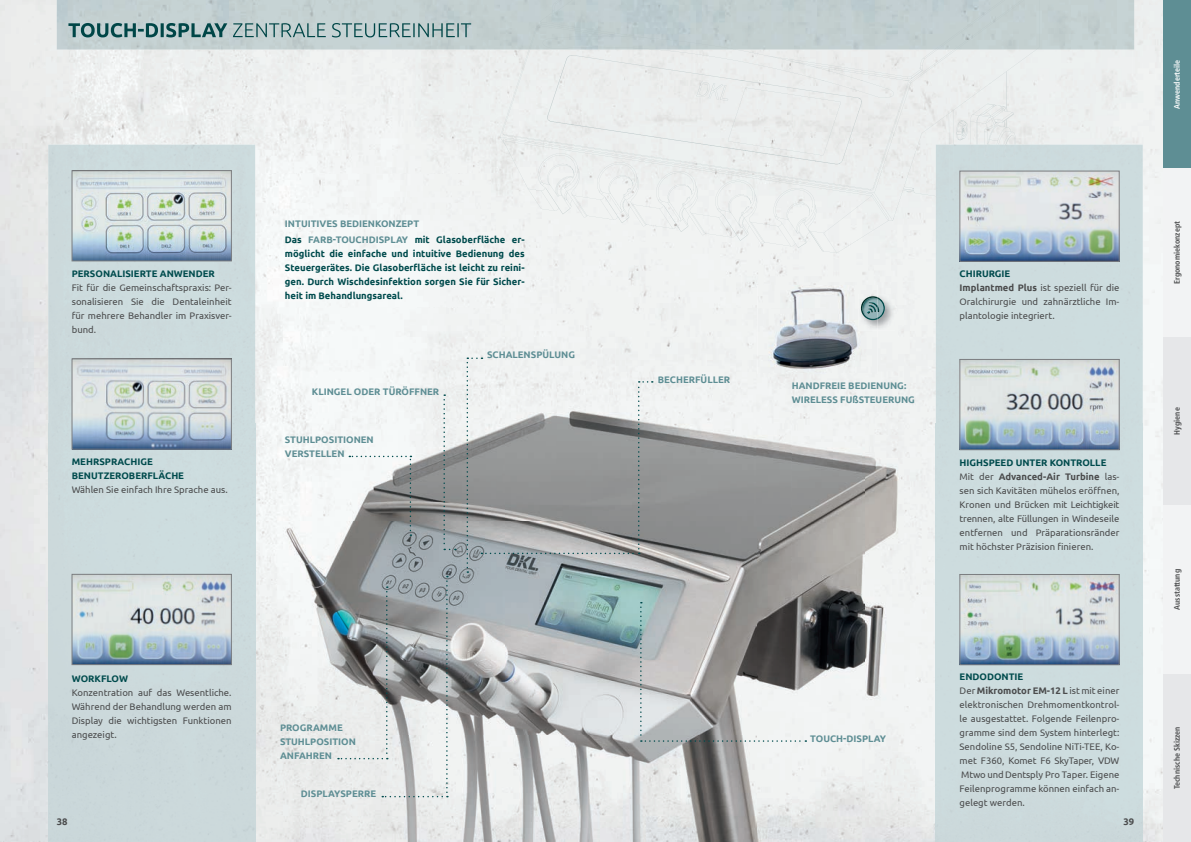
<style>
.page{position:relative;width:1191px;height:842px;background:#fff}
.page>*{position:absolute;margin:0;border:0;box-sizing:border-box;transform-origin:0 0}
.t1{font:9.5px/14px "Ubuntu";color:#4b4c4d}
.t2{font:700 9.5px/14px "Ubuntu";color:#5e8e94}
.t3{font:700 9.5px/14px "Ubuntu";color:#004b4d}
.t4{font:700 9.5px "Ubuntu";color:#4b4c4d}
.t5{font:700 condensed 8px "Frutiger";color:#4b4c4d}
.t6{font:700 condensed 8px "Frutiger";color:#fff}
.s1{color:#004b4d}
.s2{font-weight:700;color:#004b4d}
.s3{font-weight:700}
</style>
<div class="page">
<img style="left:1121px;top:0;width:41px;height:842px">
<div style="left:70px;top:50px;width:420px;height:125px;background:#eef0f0"></div>
<div style="left:490px;top:50px;width:246px;height:259px;background:#f1f3f2"></div>
<div style="left:255px;top:175px;width:235px;height:134px;background:#f4f6f6"></div>
<img style="left:500px;top:50px;width:35px;height:151px">
<div style="left:954px;top:50px;width:82px;height:34px;background:#ecefef"></div>
<img style="left:899px;top:145px;width:36px;height:7px">
<img style="left:535px;top:143px;width:72px;height:76px">
<div style="left:857px;top:174px;width:36px;height:66px;background:#edf0f0"></div>
<img style="left:607px;top:172px;width:250px;height:65px">
<img style="left:893px;top:151px;width:23px;height:68px">
<img style="left:899px;top:62px;width:109px;height:83px">
<img style="left:956px;top:104px;width:57px;height:36px">
<div style="left:502px;top:50px;width:70px;height:93px;background:#ecefee"></div>
<img style="left:571px;top:50px;width:383px;height:31px">
<img style="left:737px;top:80px;width:175px;height:32px">
<img style="left:571px;top:124px;width:140px;height:81px">
<img style="left:710px;top:155px;width:35px;height:17px">
<div style="left:815px;top:111px;width:84px;height:63px;background:#ebedec"></div>
<img style="left:549px;top:142px;width:23px;height:4px">
<img style="left:745px;top:155px;width:70px;height:27px">
<img style="left:815px;top:173px;width:64px;height:17px">
<img style="left:615px;top:204px;width:91px;height:31px">
<img style="left:696px;top:82px;width:145px;height:73px">
<img style="left:255px;top:309px;width:537px;height:533px">
<img style="left:864px;top:309px;width:71px;height:533px">
<img style="left:792px;top:374px;width:72px;height:468px">
<div style="left:48px;top:145px;width:207px;height:697px;background:#ccdadc"></div>
<div style="left:935px;top:145px;width:207px;height:697px;background:#cddcde"></div>
<img style="left:977px;top:145px;width:38px;height:26px">
<img style="left:757px;top:285px;width:120px;height:89px">
<img style="left:961px;top:173px;width:156px;height:87px">
<div style="left:959px;top:171px;width:160px;height:91px;border:1px solid #7c7e81"></div>
<img style="left:74px;top:172px;width:156px;height:87px">
<div style="left:72px;top:170px;width:160px;height:91px;border:1px solid #7c7e81"></div>
<img style="left:74px;top:576px;width:156px;height:87px">
<div style="left:72px;top:574px;width:160px;height:91px;border:1px solid #7c7e81"></div>
<img style="left:74px;top:361px;width:156px;height:86px">
<div style="left:72px;top:359px;width:160px;height:90px;border:1px solid #7c7e81"></div>
<img style="left:961px;top:361px;width:156px;height:87px">
<div style="left:959px;top:359px;width:160px;height:91px;border:1px solid #7c7e81"></div>
<img style="left:961px;top:576px;width:156px;height:87px">
<div style="left:959px;top:574px;width:160px;height:91px;border:1px solid #7c7e81"></div>
<img style="left:858px;top:294px;width:37px;height:36px">
<img style="left:861px;top:296px;width:16px;height:24px">
<svg style="left:867px;top:297px;width:18px;height:22px"></svg>
<div style="left:1162px;top:337px;width:29px;height:168px;background:#e6e7e9"></div>
<div style="left:1162px;top:168px;width:29px;height:169px;background:#f2f3f4"></div>
<div style="left:1162px;top:505px;width:29px;height:169px;background:#f2f3f4"></div>
<div style="left:1162px;top:674px;width:29px;height:168px;background:#e6e7e9"></div>
<div style="left:1162px;top:0;width:29px;height:168px;background:#5e8e94"></div>
<div style="left:57px;top:0;width:1077px;height:50px;background:#c4d0d0"></div>
<img style="left:529px;top:0;width:510px;height:50px">
<img style="left:530px;top:0;width:492px;height:50px">
<img style="left:68px;top:23px;width:159px;height:14px">
<img style="left:233px;top:23px;width:238px;height:14px">
<svg style="left:349px;top:456px;width:62px;height:80px"></svg>
<svg style="left:443px;top:394px;width:13px;height:156px;background:#acb0b1"></svg>
<svg style="left:466px;top:357px;width:187px;height:216px"></svg>
<svg style="left:640px;top:602px;width:166px;height:140px"></svg>
<svg style="left:338px;top:576px;width:110px;height:221px;background:#b2b7b8"></svg>
<p class="t6" style="left:1172px;top:109px;width:51px;rotate:-90deg">Anwenderteile</p>
<p class="t3" style="left:72px;top:267px;width:145px">PERSONALISIERTE ANWENDER</p>
<p class="t1" style="left:72px;top:281px;width:161px;text-align:justify">Fit für die Gemeinschaftspraxis: Per&shy;sonalisieren Sie die Dentaleinheit für mehrere Behandler im Praxisver&shy;bund.</p>
<p class="t3" style="left:72px;top:455px;width:114px">MEHRSPRACHIGE<br>BENUTZEROBERFLÄCHE</p>
<p class="t1" style="left:72px;top:483px;width:158px">Wählen Sie einfach Ihre Sprache aus.</p>
<p class="t2" style="left:285px;top:216px;width:241px;line-height:16px">INTUITIVES BEDIENKONZEPT<br><span class="s1">Das</span> FARB-TOUCHDISPLAY <span class="s1">mit Glasoberfläche er-</span></p>
<p class="t3" style="left:285px;top:247px;width:241px;text-align:justify">möglicht die einfache und intuitive Bedienung des Steuergerätes. Die Glasoberfläche ist leicht zu reini&shy;gen. Durch Wischdesinfektion sorgen Sie für Sicher&shy;heit im Behandlungsareal.</p>
<p class="t2" style="left:312px;top:384px;width:129px">KLINGEL ODER TÜRÖFFNER</p>
<p class="t2" style="left:285px;top:432px;width:90px">STUHLPOSITIONEN<br>VERSTELLEN</p>
<p class="t2" style="left:487px;top:348px;width:89px">SCHALENSPÜLUNG</p>
<p class="t3" style="left:72px;top:671px;width:58px">WORKFLOW</p>
<p class="t1" style="left:72px;top:685px;width:161px;text-align:justify">Konzentration auf das Wesentliche.<br>Während der Behandlung werden am Display die wichtigsten Funktionen angezeigt.</p>
<p class="t2" style="left:280px;top:721px;width:77px">PROGRAMME<br>STUHLPOSITION<br>ANFAHREN</p>
<p class="t2" style="left:301px;top:787px;width:77px">DISPLAYSPERRE</p>
<p class="t2" style="left:658px;top:372px;width:74px">BECHERFÜLLER</p>
<p class="t2" style="left:791px;top:379px;width:125px">HANDFREIE BEDIENUNG:<br>WIRELESS FUßSTEUERUNG</p>
<p class="t1" style="left:959px;top:267px;width:161px"><span class="s2">CHIRURGIE<br></span><span class="s3">Implantmed Plus</span> ist speziell für die<br>Oralchirurgie und zahnärztliche Im&shy;plantologie integriert.</p>
<p class="t1" style="left:959px;top:456px;width:161px"><span class="s2">HIGHSPEED UNTER KONTROLLE </span>Mit der <span class="s3">Advanced-Air Turbine</span> las&shy;sen sich Kavitäten mühelos eröffnen, Kronen und Brücken mit Leichtigkeit trennen, alte Füllungen in Windeseile entfernen und Präparationsränder mit höchster Präzision finieren.</p>
<p class="t2" style="left:810px;top:731px;width:77px">TOUCH-DISPLAY</p>
<p class="t1" style="left:959px;top:670px;width:161px"><span class="s2">ENDODONTIE<br></span>Der <span class="s3">Mikromotor EM-12 L</span> ist mit einer elektronischen Drehmomentkontrol&shy;le ausgestattet. Folgende Feilenpro&shy;gramme sind dem System hinterlegt:<br>Sendoline S5, Sendoline NiTi-TEE, Ko&shy;met F360, Komet F6 SkyTaper, VDW<br>Mtwo und Dentsply Pro Taper. Eigene<br>Feilenprogramme können einfach an&shy;gelegt werden.</p>
<p class="t4" style="left:57px;top:816px;width:12px">38</p>
<p class="t4" style="left:1123px;top:816px;width:12px">39</p>
<p class="t5" style="left:1172px;top:284px;width:64px;rotate:-90deg">Ergonomiekonzept</p>
<p class="t5" style="left:1172px;top:435px;width:29px;rotate:-90deg">Hygiene</p>
<p class="t5" style="left:1172px;top:610px;width:42px;rotate:-90deg">Ausstattung</p>
<p class="t5" style="left:1172px;top:789px;width:64px;rotate:-90deg">Technische Skizzen</p>
</div>
